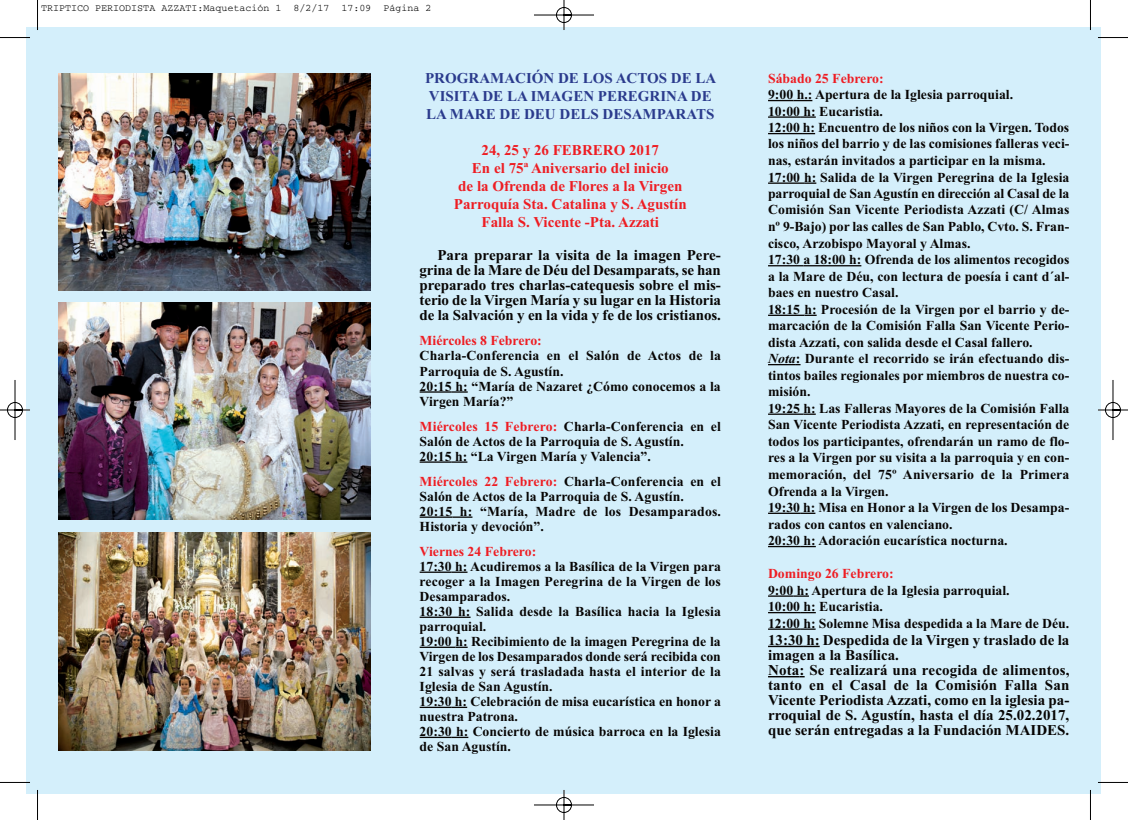
<style>
.page{position:relative;width:1128px;height:820px;background:#fff}
.page>*{position:absolute;margin:0;border:0;box-sizing:border-box;transform-origin:0 0}
.t1{font:700 15px/15px "Times New Roman";color:#070504;text-align:justify}
.t2{font:700 15px/18px "Times New Roman";color:#ee1d23;text-align:center}
.t3{font:700 15px/18px "Times New Roman";color:#2b3b8d}
.t4{font:700 13.75px/16.5px "Times New Roman";color:#070504}
.t5{font:700 13.75px "Times New Roman";color:#ee1d23}
.t6{font:10px "Courier";color:#000}
.s1{color:#ee1d23}
.s2{font-style:italic}
</style>
<div class="page">
<img style="left:0;top:0;width:1127px;height:819px">
<p class="t6" style="left:41px;top:5px;width:391px">TRIPTICO PERIODISTA AZZATI:Maquetación 1 8/2/17 17:09 Página 2</p>
<p class="t3" style="left:425px;top:69px;width:292px">PROGRAMACIÓN DE LOS ACTOS DE LA<br>VISITA DE LA IMAGEN PEREGRINA DE<br>LA MARE DE DEU DELS DESAMPARATS</p>
<p class="t2" style="left:454px;top:141px;width:234px">24, 25 y 26 FEBRERO 2017<br>En el 75ª Aniversario del inicio<br>de la Ofrenda de Flores a la Virgen<br>Parroquía Sta. Catalina y S. Agustín<br>Falla S. Vicente -Pta. Azzati</p>
<p class="t1" style="left:419px;top:247px;width:303px;text-indent:18px">Para preparar la visita de la imagen Pere&shy;grina de la Mare de Déu del Desamparats, se han preparado tres charlas-catequesis sobre el mis&shy;terio de la Virgen María y su lugar en la Historia de la Salvación y en la vida y fe de los cristianos.</p>
<p class="t5" style="left:419px;top:332px;width:124px">Miércoles 8 Febrero:</p>
<p class="t4" style="left:419px;top:348px;width:303px;line-height:15px">Charla-Conferencia en el Salón de Actos de la<br>Parroquia de S. Agustín.<br>20:15 h: “María de Nazaret ¿Cómo conocemos a la<br>Virgen María?”</p>
<p class="t4" style="left:419px;top:418px;width:303px;line-height:15px"><span class="s1">Miércoles 15 Febrero:</span> Charla-Conferencia en el<br>Salón de Actos de la Parroquia de S. Agustín.<br>20:15 h: “La Virgen María y Valencia”.</p>
<p class="t4" style="left:419px;top:473px;width:303px;line-height:15px"><span class="s1">Miércoles 22 Febrero:</span> Charla-Conferencia en el Salón de Actos de la Parroquia de S. Agustín.<br>20:15 h: “María, Madre de los Desamparados.<br>Historia y devoción”.</p>
<p class="t5" style="left:419px;top:542px;width:118px">Viernes 24 Febrero:</p>
<p class="t4" style="left:419px;top:558px;width:303px;line-height:15px">17:30 h: Acudiremos a la Basílica de la Virgen para recoger a la Imagen Peregrina de la Virgen de los Desamparados.<br>18:30 h: Salida desde la Basílica hacia la Iglesia parroquial.<br>19:00 h: Recibimiento de la imagen Peregrina de la Virgen de los Desamparados donde será recibida con 21 salvas y será trasladada hasta el interior de la Iglesia de San Agustín.<br>19:30 h: Celebración de misa eucarística en honor a nuestra Patrona.<br>20:30 h: Concierto de música barroca en la Iglesia de San Agustín.</p>
<p class="t5" style="left:768px;top:70px;width:117px">Sábado 25 Febrero:</p>
<p class="t4" style="left:768px;top:86px;width:303px">9:00 h.: Apertura de la Iglesia parroquial.<br>10:00 h: Eucaristia.<br>12:00 h: Encuentro de los niños con la Virgen. Todos los niños del barrio y de las comisiones falleras veci&shy;nas, estarán invitados a participar en la misma.<br>17:00 h: Salida de la Virgen Peregrina de la Iglesia parroquial de San Agustín en dirección al Casal de la Comisión San Vicente Periodista Azzati (C/ Almas nº 9-Bajo) por las calles de San Pablo, Cvto. S. Fran&shy;cisco, Arzobispo Mayoral y Almas.<br>17:30 a 18:00 h: Ofrenda de los alimentos recogidos a la Mare de Déu, con lectura de poesía i cant d´al&shy;baes en nuestro Casal.<br>18:15 h: Procesión de la Virgen por el barrio y de&shy;marcación de la Comisión Falla San Vicente Perio&shy;dista Azzati, con salida desde el Casal fallero.<br><span class="s2">Nota</span>: Durante el recorrido se irán efectuando dis&shy;tintos bailes regionales por miembros de nuestra co&shy;misión.<br>19:25 h: Las Falleras Mayores de la Comisión Falla San Vicente Periodista Azzati, en representación de todos los participantes, ofrendarán un ramo de flo&shy;res a la Virgen por su visita a la parroquia y en con&shy;memoración, del 75º Aniversario de la Primera Ofrenda a la Virgen.<br>19:30 h: Misa en Honor a la Virgen de los Desampa&shy;rados con cantos en valenciano.<br>20:30 h: Adoración eucarística nocturna.</p>
<p class="t5" style="left:768px;top:565px;width:127px">Domingo 26 Febrero:</p>
<p class="t4" style="left:768px;top:581px;width:303px">9:00 h: Apertura de la Iglesia parroquial.<br>10:00 h: Eucaristia.<br>12:00 h: Solemne Misa despedida a la Mare de Déu.</p>
<p class="t1" style="left:768px;top:631px;width:303px;text-align:left">13:30 h: Despedida de la Virgen y traslado de la imagen a la Basílica.<br>Nota: Se realizará una recogida de alimentos, tanto en el Casal de la Comisión Falla San Vicente Periodista Azzati, como en la iglesia pa&shy;rroquial de S. Agustín, hasta el día 25.02.2017, que serán entregadas a la Fundación MAIDES.</p>
</div>
